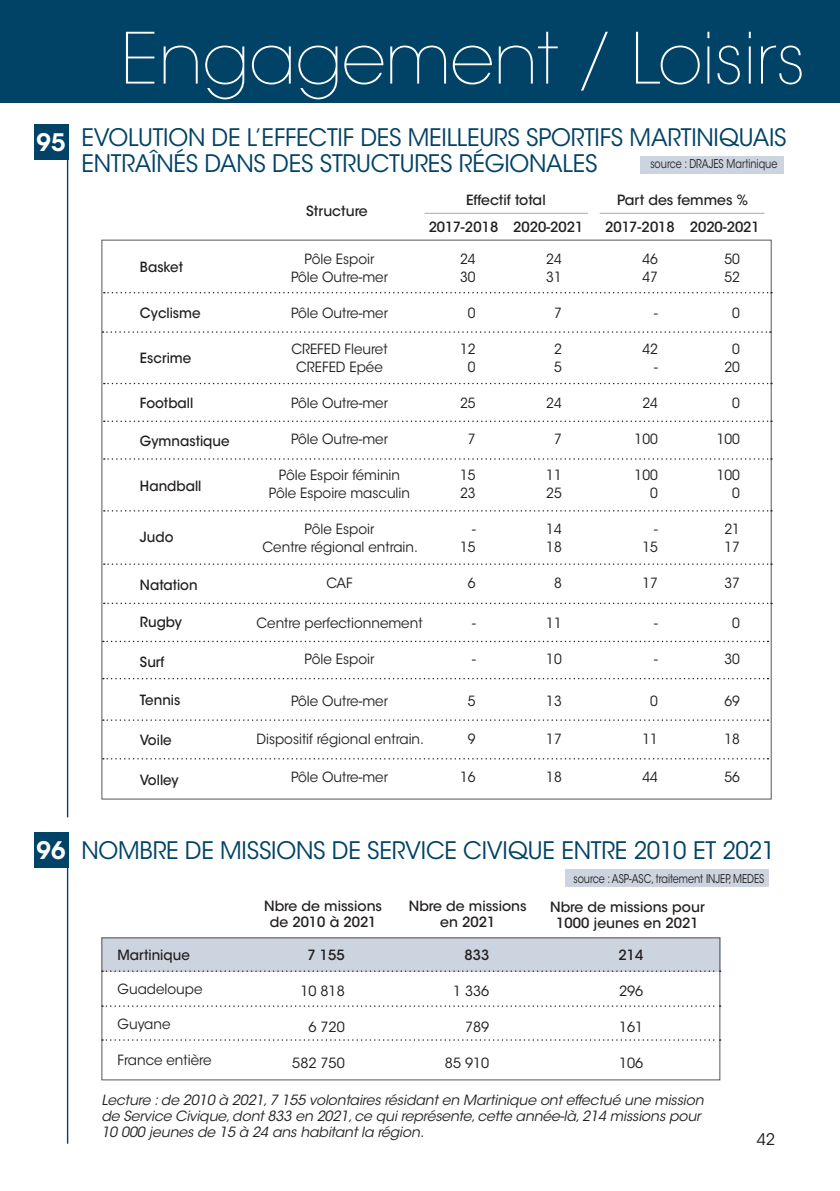
<style>
.page{position:relative;width:840px;height:1191px;background:#fff}
.page>*{position:absolute;margin:0;border:0;box-sizing:border-box;transform-origin:0 0}
.t1{font:200 70px "ITC Avant Garde Std";letter-spacing:-.01em;color:#fff}
.t2{font:24px/26px "ITC Avant Garde Std";letter-spacing:-.01em;color:#004366}
.t3{font:600 24px "ITC Avant Garde Std";color:#fff}
.t4{font:16px "ITC Avant Garde Std";color:#231f20}
.t5{font:14px "ITC Avant Garde Std";color:#231f20;scale:.96 1}
.t6{font:italic 14px/16px "ITC Avant Garde Std";letter-spacing:-.01em;color:#231f20}
.t7{font:500 14px/16px "ITC Avant Garde Std";color:#231f20;text-align:center}
.t8{font:500 14px "ITC Avant Garde Std";color:#231f20;scale:.96 1}
.t9{font:14px "ITC Avant Garde Std";color:#231f20}
.t10{font:12px "ITC Avant Garde Std";color:#231f20;scale:.8 1}
</style>
<div class="page">
<div style="left:0;top:0;width:839px;height:102px;background:#004366"></div>
<div style="left:34px;top:125px;width:34px;height:35px;background:#004366"></div>
<hr style="left:67px;top:125px;width:1px;height:692px;background:#004366">
<div style="left:639px;top:156px;width:144px;height:17px;background:#ccd4df"></div>
<svg style="left:104px;top:292px;width:667px;height:1px"></svg>
<svg style="left:102px;top:331px;width:668px;height:2px"></svg>
<svg style="left:104px;top:383px;width:667px;height:1px"></svg>
<svg style="left:104px;top:420px;width:667px;height:2px"></svg>
<svg style="left:104px;top:458px;width:667px;height:2px"></svg>
<svg style="left:104px;top:510px;width:667px;height:1px"></svg>
<svg style="left:104px;top:563px;width:667px;height:2px"></svg>
<svg style="left:104px;top:602px;width:667px;height:2px"></svg>
<svg style="left:103px;top:641px;width:665px;height:1px"></svg>
<svg style="left:103px;top:678px;width:665px;height:1px"></svg>
<svg style="left:103px;top:719px;width:665px;height:2px"></svg>
<svg style="left:103px;top:758px;width:665px;height:1px"></svg>
<hr style="left:424px;top:213px;width:163px;height:1px;background:#a8a9ad">
<hr style="left:599px;top:213px;width:165px;height:1px;background:#a8a9ad">
<div style="left:101px;top:937px;width:619px;height:34px;background:#ccd4df"></div>
<div style="left:101px;top:937px;width:619px;height:143px;border:1px solid #57585a"></div>
<svg style="left:102px;top:970px;width:618px;height:2px"></svg>
<svg style="left:102px;top:1005px;width:618px;height:1px"></svg>
<svg style="left:102px;top:1039px;width:618px;height:1px"></svg>
<div style="left:34px;top:832px;width:34px;height:35px;background:#004366"></div>
<hr style="left:67px;top:833px;width:1px;height:310px;background:#004366">
<div style="left:565px;top:869px;width:203px;height:17px;background:#ccd4df"></div>
<p class="t3" style="left:37px;top:127px;width:30px">95</p>
<p class="t1" style="left:120px;top:17px;width:686px">Engagement / Loisirs</p>
<p class="t2" style="left:81px;top:125px;width:706px">EVOLUTION DE L’EFFECTIF DES MEILLEURS SPORTIFS MARTINIQUAIS<br>ENTRAÎNÉS DANS DES STRUCTURES RÉGIONALES</p>
<p class="t10" style="left:650px;top:156px;width:160px">source : DRAJES Martinique</p>
<p class="t8" style="left:140px;top:258px;width:46px">Basket</p>
<p class="t8" style="left:140px;top:304px;width:65px">Cyclisme</p>
<p class="t8" style="left:140px;top:349px;width:55px">Escrime</p>
<p class="t8" style="left:140px;top:394px;width:57px">Football</p>
<p class="t8" style="left:140px;top:432px;width:95px">Gymnastique</p>
<p class="t8" style="left:140px;top:477px;width:65px">Handball</p>
<p class="t8" style="left:140px;top:528px;width:36px">Judo</p>
<p class="t8" style="left:140px;top:576px;width:62px">Natation</p>
<p class="t8" style="left:140px;top:613px;width:45px">Rugby</p>
<p class="t8" style="left:140px;top:653px;width:27px">Surf</p>
<p class="t8" style="left:140px;top:691px;width:44px">Tennis</p>
<p class="t8" style="left:140px;top:731px;width:35px">Voile</p>
<p class="t8" style="left:140px;top:771px;width:42px">Volley</p>
<p class="t7" style="left:306px;top:203px;width:63px">Structure</p>
<p class="t7" style="left:466px;top:192px;width:81px">Effectif total</p>
<p class="t7" style="left:616px;top:192px;width:132px">Part des femmes %</p>
<p class="t7" style="left:689px;top:219px;width:71px">2020-2021</p>
<p class="t7" style="left:428px;top:219px;width:71px">2017-2018</p>
<p class="t7" style="left:513px;top:219px;width:71px">2020-2021</p>
<p class="t7" style="left:605px;top:219px;width:71px">2017-2018</p>
<p class="t5" style="left:304px;top:250px;width:74px">Pôle Espoir</p>
<p class="t5" style="left:460px;top:250px;width:18px">24</p>
<p class="t5" style="left:546px;top:250px;width:18px">24</p>
<p class="t5" style="left:642px;top:250px;width:18px">46</p>
<p class="t5" style="left:724px;top:250px;width:18px">50</p>
<p class="t5" style="left:291px;top:268px;width:102px">Pôle Outre-mer</p>
<p class="t5" style="left:460px;top:268px;width:18px">30</p>
<p class="t5" style="left:546px;top:268px;width:18px">31</p>
<p class="t5" style="left:642px;top:268px;width:18px">47</p>
<p class="t5" style="left:724px;top:268px;width:18px">52</p>
<p class="t5" style="left:291px;top:304px;width:102px">Pôle Outre-mer</p>
<p class="t5" style="left:467px;top:304px;width:10px">0</p>
<p class="t5" style="left:553px;top:304px;width:10px">7</p>
<p class="t5" style="left:653px;top:304px;width:5px">-</p>
<p class="t5" style="left:731px;top:304px;width:10px">0</p>
<p class="t5" style="left:291px;top:340px;width:102px">CREFED Fleuret</p>
<p class="t5" style="left:460px;top:340px;width:18px">12</p>
<p class="t5" style="left:553px;top:340px;width:10px">2</p>
<p class="t5" style="left:642px;top:340px;width:18px">42</p>
<p class="t5" style="left:731px;top:340px;width:10px">0</p>
<p class="t5" style="left:296px;top:358px;width:92px">CREFED Epée</p>
<p class="t5" style="left:467px;top:358px;width:10px">0</p>
<p class="t5" style="left:553px;top:358px;width:10px">5</p>
<p class="t5" style="left:653px;top:358px;width:5px">-</p>
<p class="t5" style="left:724px;top:358px;width:18px">20</p>
<p class="t5" style="left:291px;top:394px;width:102px">Pôle Outre-mer</p>
<p class="t5" style="left:460px;top:394px;width:18px">25</p>
<p class="t5" style="left:546px;top:394px;width:18px">24</p>
<p class="t5" style="left:642px;top:394px;width:18px">24</p>
<p class="t5" style="left:731px;top:394px;width:10px">0</p>
<p class="t5" style="left:291px;top:430px;width:102px">Pôle Outre-mer</p>
<p class="t5" style="left:467px;top:430px;width:10px">7</p>
<p class="t5" style="left:553px;top:430px;width:10px">7</p>
<p class="t5" style="left:634px;top:430px;width:26px">100</p>
<p class="t5" style="left:716px;top:430px;width:26px">100</p>
<p class="t5" style="left:279px;top:466px;width:128px">Pôle Espoir féminin</p>
<p class="t5" style="left:460px;top:466px;width:18px">15</p>
<p class="t5" style="left:546px;top:466px;width:18px">11</p>
<p class="t5" style="left:634px;top:466px;width:26px">100</p>
<p class="t5" style="left:716px;top:466px;width:26px">100</p>
<p class="t5" style="left:269px;top:484px;width:148px">Pôle Espoire masculin</p>
<p class="t5" style="left:460px;top:484px;width:18px">23</p>
<p class="t5" style="left:546px;top:484px;width:18px">25</p>
<p class="t5" style="left:649px;top:484px;width:10px">0</p>
<p class="t5" style="left:731px;top:484px;width:10px">0</p>
<p class="t5" style="left:304px;top:520px;width:74px">Pôle Espoir</p>
<p class="t5" style="left:471px;top:520px;width:5px">-</p>
<p class="t5" style="left:546px;top:520px;width:18px">14</p>
<p class="t5" style="left:653px;top:520px;width:5px">-</p>
<p class="t5" style="left:724px;top:520px;width:18px">21</p>
<p class="t5" style="left:262px;top:538px;width:163px">Centre régional entrain.</p>
<p class="t5" style="left:460px;top:538px;width:18px">15</p>
<p class="t5" style="left:546px;top:538px;width:18px">18</p>
<p class="t5" style="left:642px;top:538px;width:18px">15</p>
<p class="t5" style="left:724px;top:538px;width:18px">17</p>
<p class="t5" style="left:326px;top:574px;width:29px">CAF</p>
<p class="t5" style="left:467px;top:574px;width:10px">6</p>
<p class="t5" style="left:553px;top:574px;width:10px">8</p>
<p class="t5" style="left:642px;top:574px;width:18px">17</p>
<p class="t5" style="left:724px;top:574px;width:18px">37</p>
<p class="t5" style="left:256px;top:614px;width:174px">Centre perfectionnement</p>
<p class="t5" style="left:471px;top:614px;width:5px">-</p>
<p class="t5" style="left:546px;top:614px;width:18px">11</p>
<p class="t5" style="left:653px;top:614px;width:5px">-</p>
<p class="t5" style="left:731px;top:614px;width:10px">0</p>
<p class="t5" style="left:304px;top:650px;width:74px">Pôle Espoir</p>
<p class="t5" style="left:471px;top:650px;width:5px">-</p>
<p class="t5" style="left:546px;top:650px;width:18px">10</p>
<p class="t5" style="left:653px;top:650px;width:5px">-</p>
<p class="t5" style="left:724px;top:650px;width:18px">30</p>
<p class="t5" style="left:291px;top:692px;width:102px">Pôle Outre-mer</p>
<p class="t5" style="left:467px;top:692px;width:10px">5</p>
<p class="t5" style="left:546px;top:692px;width:18px">13</p>
<p class="t5" style="left:649px;top:692px;width:10px">0</p>
<p class="t5" style="left:724px;top:692px;width:18px">69</p>
<p class="t5" style="left:256px;top:730px;width:176px">Dispositif régional entrain.</p>
<p class="t5" style="left:467px;top:730px;width:10px">9</p>
<p class="t5" style="left:546px;top:730px;width:18px">17</p>
<p class="t5" style="left:642px;top:730px;width:18px">11</p>
<p class="t5" style="left:724px;top:730px;width:18px">18</p>
<p class="t5" style="left:291px;top:768px;width:102px">Pôle Outre-mer</p>
<p class="t5" style="left:460px;top:768px;width:18px">16</p>
<p class="t5" style="left:546px;top:768px;width:18px">18</p>
<p class="t5" style="left:642px;top:768px;width:18px">44</p>
<p class="t5" style="left:724px;top:768px;width:18px">56</p>
<p class="t3" style="left:37px;top:835px;width:30px">96</p>
<p class="t2" style="left:81px;top:837px;width:695px">NOMBRE DE MISSIONS DE SERVICE CIVIQUE ENTRE 2010 ET 2021</p>
<p class="t8" style="left:117px;top:946px;width:77px">Martinique</p>
<p class="t5" style="left:117px;top:980px;width:90px">Guadeloupe</p>
<p class="t5" style="left:117px;top:1015px;width:57px">Guyane</p>
<p class="t5" style="left:117px;top:1051px;width:99px">France entière</p>
<p class="t7" style="left:264px;top:897px;width:119px">Nbre de missions</p>
<p class="t7" style="left:269px;top:913px;width:108px">de 2010 à 2021</p>
<p class="t7" style="left:307px;top:947px;width:39px">7 155</p>
<p class="t9" style="left:300px;top:982px;width:46px">10 818</p>
<p class="t9" style="left:308px;top:1018px;width:38px">6 720</p>
<p class="t9" style="left:292px;top:1054px;width:54px">582 750</p>
<p class="t10" style="left:573px;top:871px;width:240px">source : ASP-ASC, traitement INJEP, MEDES</p>
<p class="t7" style="left:408px;top:897px;width:119px">Nbre de missions en 2021</p>
<p class="t7" style="left:550px;top:898px;width:156px">Nbre de missions pour<br>1000 jeunes en 2021</p>
<p class="t7" style="left:464px;top:947px;width:26px">833</p>
<p class="t9" style="left:453px;top:982px;width:38px">1 336</p>
<p class="t9" style="left:465px;top:1018px;width:26px">789</p>
<p class="t9" style="left:444px;top:1054px;width:46px">85 910</p>
<p class="t7" style="left:618px;top:947px;width:26px">214</p>
<p class="t9" style="left:618px;top:982px;width:26px">296</p>
<p class="t9" style="left:618px;top:1018px;width:26px">161</p>
<p class="t9" style="left:618px;top:1054px;width:26px">106</p>
<p class="t6" style="left:101px;top:1092px;width:603px">Lecture : de 2010 à 2021, 7 155 volontaires résidant en Martinique ont effectué une mission de Service Civique, dont 833 en 2021, ce qui représente, cette année-là, 214 missions pour<br>10 000 jeunes de 15 à 24 ans habitant la région.</p>
<p class="t4" style="left:756px;top:1129px;width:20px">42</p>
</div>
